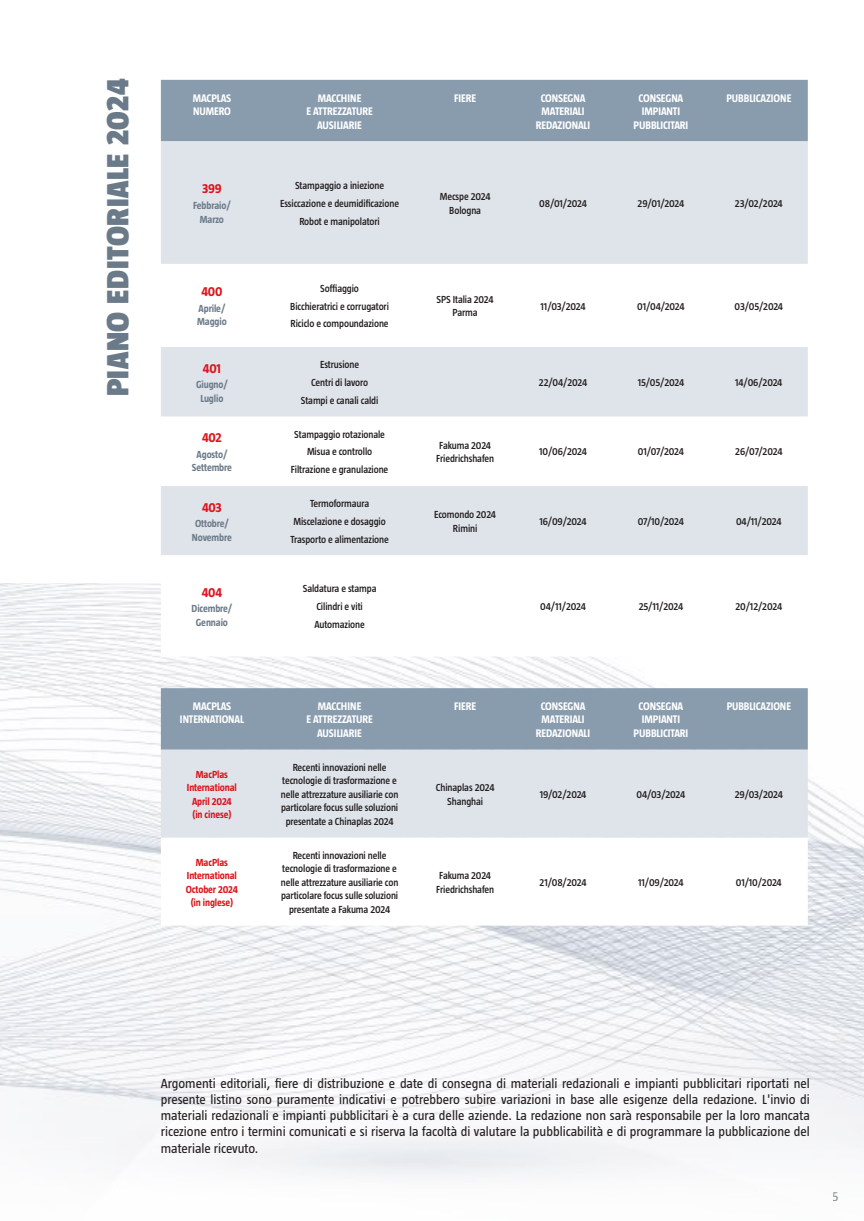
<style>
.page{position:relative;width:864px;height:1221px;background:#fff}
.page>*{position:absolute;margin:0;border:0;box-sizing:border-box;transform-origin:0 0}
.t1{font:900 31.5px "Taz";letter-spacing:.02em;color:#6b7a89}
.t2{font:13.5px/16.2px "Taz";color:#241f1f;text-align:justify}
.t3{font:700 13.5px "Taz";letter-spacing:-.01em;color:#db141d;scale:.95 1}
.t4{font:13.5px "Taz";color:#78828c;scale:.95 1}
.t5{font:700 11.25px/13.5px "Taz";letter-spacing:-.01em;color:#fff;text-align:center;scale:.95 1}
.t6{font:700 11.25px "Taz";letter-spacing:-.01em;color:#fff;scale:.94 1}
.t7{font:600 10.5px/13.5px "Taz";letter-spacing:-.01em;color:#241f1f;text-align:center;scale:.95 1}
.t8{font:700 10.5px/13.5px "Taz";letter-spacing:-.01em;color:#6b7a89;text-align:center;scale:.95 1}
.t9{font:700 10.5px/13.5px "Taz";letter-spacing:-.01em;color:#db141d;text-align:center;scale:.95 1}
</style>
<div class="page">
<img style="left:0;top:583px;width:863px;height:594px">
<div style="left:161px;top:80px;width:646px;height:61px;background:#899cad"></div>
<svg style="left:161px;top:141px;width:646px;height:414px;fill:#dfe4eb"></svg>
<svg style="left:161px;top:583px;width:646px;height:73px"></svg>
<div style="left:161px;top:688px;width:646px;height:61px;background:#899cad"></div>
<div style="left:161px;top:749px;width:646px;height:88px;background:#dfe4eb"></div>
<svg style="left:161px;top:837px;width:646px;height:88px"></svg>
<h1 class="t1" style="left:100px;top:396px;width:319px;rotate:-90deg">PIANO EDITORIALE 2024</h1>
<p class="t5" style="left:193px;top:91px;width:42px;text-align:left">MACPLAS<br>NUMERO</p>
<p class="t5" style="left:306px;top:91px;width:72px">MACCHINE<br>E ATTREZZATURE<br>AUSILIARIE</p>
<p class="t5" style="left:454px;top:91px;width:25px">FIERE</p>
<p class="t5" style="left:535px;top:91px;width:59px">CONSEGNA<br>MATERIALI<br>REDAZIONALI</p>
<p class="t5" style="left:633px;top:91px;width:59px">CONSEGNA<br>IMPIANTI<br>PUBBLICITARI</p>
<p class="t5" style="left:726px;top:91px;width:70px">PUBBLICAZIONE</p>
<p class="t3" style="left:202px;top:181px;width:22px">399</p>
<p class="t8" style="left:193px;top:199px;width:41px">Febbraio/<br>Marzo</p>
<p class="t3" style="left:201px;top:284px;width:24px">400</p>
<p class="t8" style="left:197px;top:301px;width:33px;text-align:left">Aprile/<br>Maggio</p>
<p class="t3" style="left:203px;top:360px;width:21px">401</p>
<p class="t8" style="left:196px;top:378px;width:35px">Giugno/<br>Luglio</p>
<p class="t3" style="left:202px;top:430px;width:22px">402</p>
<p class="t8" style="left:192px;top:447px;width:44px">Agosto/<br>Settembre</p>
<p class="t3" style="left:202px;top:499px;width:22px">403</p>
<p class="t8" style="left:192px;top:516px;width:44px;text-align:left">Ottobre/<br>Novembre</p>
<p class="t3" style="left:202px;top:584px;width:23px">404</p>
<p class="t8" style="left:191px;top:602px;width:44px">Dicembre/<br>Gennaio</p>
<p class="t7" style="left:280px;top:176px;width:127px;line-height:17.7px">Stampaggio a iniezione<br>Essiccazione e deumidificazione<br>Robot e manipolatori</p>
<p class="t7" style="left:439px;top:190px;width:55px">Mecspe 2024<br>Bologna</p>
<p class="t7" style="left:539px;top:196px;width:52px">08/01/2024</p>
<p class="t7" style="left:637px;top:196px;width:51px">29/01/2024</p>
<p class="t7" style="left:734px;top:196px;width:52px">23/02/2024</p>
<p class="t7" style="left:290px;top:279px;width:105px;line-height:17.7px">Soffiaggio<br>Bicchieratrici e corrugatori<br>Riciclo e compoundazione</p>
<p class="t7" style="left:436px;top:292px;width:62px">SPS Italia 2024<br>Parma</p>
<p class="t7" style="left:540px;top:299px;width:49px">11/03/2024</p>
<p class="t7" style="left:637px;top:299px;width:51px">01/04/2024</p>
<p class="t7" style="left:734px;top:299px;width:53px">03/05/2024</p>
<p class="t7" style="left:301px;top:355px;width:83px;line-height:17.7px">Estrusione<br>Centri di lavoro<br>Stampi e canali caldi</p>
<p class="t7" style="left:538px;top:375px;width:52px">22/04/2024</p>
<p class="t7" style="left:637px;top:375px;width:50px">15/05/2024</p>
<p class="t7" style="left:735px;top:375px;width:51px">14/06/2024</p>
<p class="t7" style="left:291px;top:425px;width:104px;line-height:17.7px">Stampaggio rotazionale<br>Misua e controllo<br>Filtrazione e granulazione</p>
<p class="t7" style="left:436px;top:438px;width:62px;text-align:left">Fakuma 2024<br>Friedrichshafen</p>
<p class="t7" style="left:539px;top:445px;width:52px">10/06/2024</p>
<p class="t7" style="left:637px;top:445px;width:50px">01/07/2024</p>
<p class="t7" style="left:735px;top:445px;width:51px">26/07/2024</p>
<p class="t7" style="left:290px;top:494px;width:105px;line-height:17.7px">Termoformaura<br>Miscelazione e dosaggio<br>Trasporto e alimentazione</p>
<p class="t7" style="left:434px;top:507px;width:67px">Ecomondo 2024<br>Rimini</p>
<p class="t7" style="left:539px;top:514px;width:51px">16/09/2024</p>
<p class="t7" style="left:637px;top:514px;width:50px">07/10/2024</p>
<p class="t7" style="left:735px;top:514px;width:49px">04/11/2024</p>
<p class="t7" style="left:302px;top:580px;width:79px;line-height:17.7px">Saldatura e stampa<br>Cilindri e viti<br>Automazione</p>
<p class="t7" style="left:540px;top:599px;width:49px">04/11/2024</p>
<p class="t7" style="left:638px;top:599px;width:48px">25/11/2024</p>
<p class="t7" style="left:735px;top:599px;width:50px">20/12/2024</p>
<p class="t5" style="left:180px;top:699px;width:69px">MACPLAS<br>INTERNATIONAL</p>
<p class="t5" style="left:306px;top:699px;width:72px">MACCHINE<br>E ATTREZZATURE<br>AUSILIARIE</p>
<p class="t5" style="left:454px;top:699px;width:25px">FIERE</p>
<p class="t5" style="left:535px;top:699px;width:59px">CONSEGNA<br>MATERIALI<br>REDAZIONALI</p>
<p class="t5" style="left:633px;top:699px;width:59px">CONSEGNA<br>IMPIANTI<br>PUBBLICITARI</p>
<p class="t6" style="left:726px;top:699px;width:70px">PUBBLICAZIONE</p>
<p class="t9" style="left:187px;top:767px;width:54px">MacPlas<br>International<br>April 2024 (in cinese)</p>
<p class="t7" style="left:281px;top:760px;width:125px">Recenti innovazioni nelle tecnologie di trasformazione e nelle attrezzature ausiliarie con particolare focus sulle soluzioni presentate a Chinaplas 2024</p>
<p class="t7" style="left:435px;top:780px;width:63px">Chinaplas 2024<br>Shanghai</p>
<p class="t7" style="left:539px;top:787px;width:51px">19/02/2024</p>
<p class="t7" style="left:636px;top:787px;width:53px">04/03/2024</p>
<p class="t7" style="left:734px;top:787px;width:52px">29/03/2024</p>
<p class="t9" style="left:186px;top:855px;width:56px">MacPlas<br>International<br>October 2024 (in inglese)</p>
<p class="t7" style="left:281px;top:848px;width:125px">Recenti innovazioni nelle tecnologie di trasformazione e nelle attrezzature ausiliarie con particolare focus sulle soluzioni presentate a Fakuma 2024</p>
<p class="t7" style="left:436px;top:868px;width:62px;text-align:left">Fakuma 2024<br>Friedrichshafen</p>
<p class="t7" style="left:539px;top:875px;width:51px">21/08/2024</p>
<p class="t7" style="left:638px;top:875px;width:49px">11/09/2024</p>
<p class="t7" style="left:735px;top:875px;width:50px">01/10/2024</p>
<p class="t2" style="left:161px;top:1074px;width:650px">Argomenti editoriali, fiere di distribuzione e date di consegna di materiali redazionali e impianti pubblicitari riportati nel presente listino sono puramente indicativi e potrebbero subire variazioni in base alle esigenze della redazione. L'invio di materiali redazionali e impianti pubblicitari è a cura delle aziende. La redazione non sarà responsabile per la loro mancata ricezione entro i termini comunicati e si riserva la facoltà di valutare la pubblicabilità e di programmare la pubblicazione del materiale ricevuto.</p>
<p class="t4" style="left:832px;top:1189px;width:8px">5</p>
</div>
